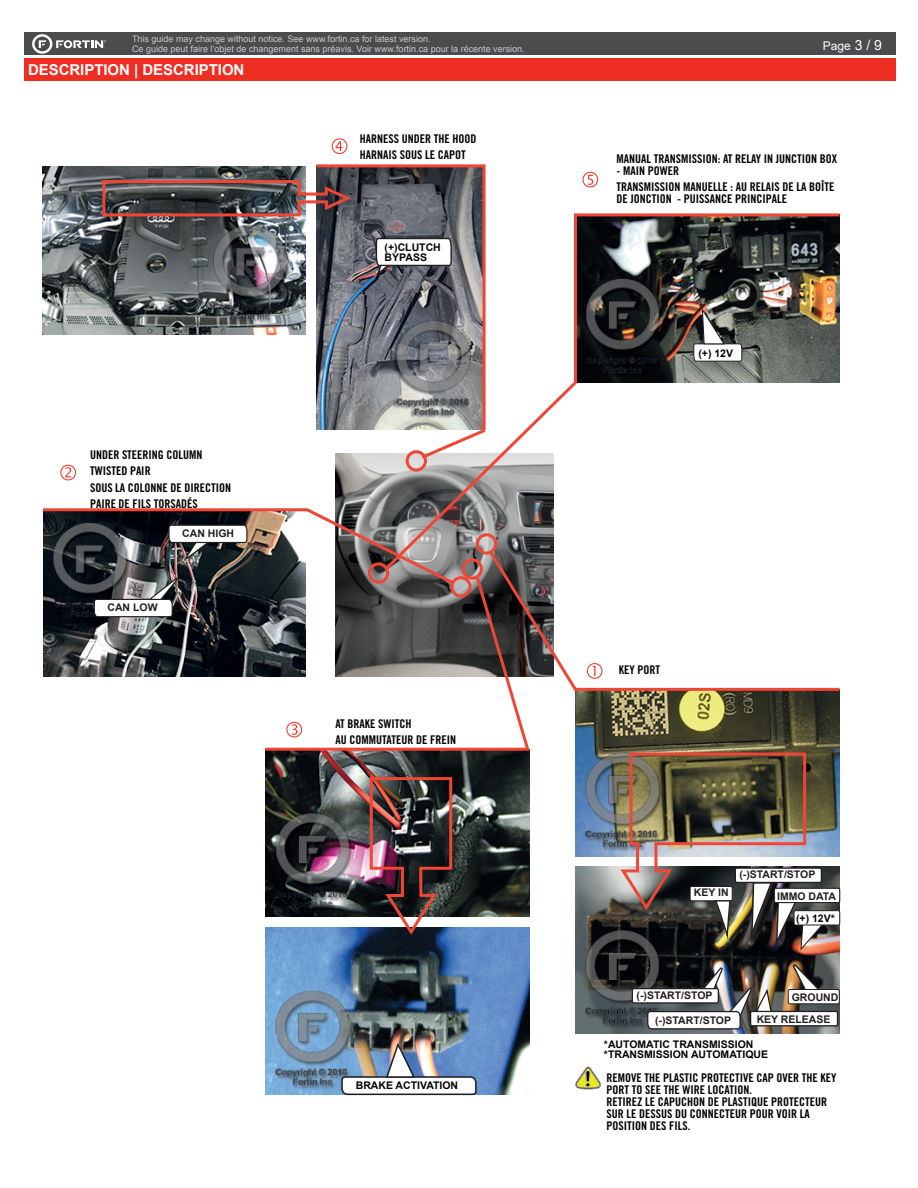
<style>
.page{position:relative;width:918px;height:1188px;background:#fff}
.page>*{position:absolute;margin:0;border:0;box-sizing:border-box;transform-origin:0 0}
.t1{font:700 15px "Arial";letter-spacing:-.005em;color:#fff}
.t2{font:12px/16.2px "Trade Gothic LT Std Bd Cn 20";color:#000001}
.t3{font:12px "Arial";color:#fff}
.t4{font:700 10.5px/10.5px "Arial";color:#040503}
.t5{font:700 10.5px "Arial";color:#231f20}
.t6{font:9px/9.8px "Arial";color:#c7c8ca}
.s1{font-size:13.95px}
</style>
<div class="page">
<div style="left:24px;top:33px;width:872px;height:22px;background:#4b4c4d"></div>
<div style="left:24px;top:58px;width:872px;height:23px;background:#ee2e22"></div>
<svg style="left:32px;top:34px;width:74px;height:20px"></svg>
<img style="left:44px;top:618px;width:218px;height:58px">
<img style="left:575px;top:866px;width:264px;height:168px">
<svg style="left:791px;top:963px;width:33px;height:26px"></svg>
<div style="left:632px;top:989px;width:86px;height:14px;background:#fff;border-radius:2px"></div>
<div style="left:632px;top:988px;width:87px;height:16px;border:1px solid #231f20;border-radius:2px"></div>
<div style="left:794px;top:911px;width:46px;height:14px;background:#fff;border-radius:2px"></div>
<div style="left:794px;top:910px;width:46px;height:15px;border:1px solid #231f20;border-radius:2px"></div>
<div style="left:788px;top:990px;width:51px;height:14px;background:#fff;border-radius:2px"></div>
<div style="left:788px;top:989px;width:52px;height:15px;border:1px solid #231f20;border-radius:2px"></div>
<img style="left:336px;top:454px;width:46px;height:53px">
<img style="left:265px;top:752px;width:264px;height:165px">
<img style="left:265px;top:927px;width:264px;height:168px">
<img style="left:575px;top:692px;width:264px;height:165px">
<svg style="left:532px;top:573px;width:308px;height:119px"></svg>
<svg style="left:262px;top:573px;width:270px;height:179px"></svg>
<img style="left:340px;top:1043px;width:137px;height:53px">
<img style="left:368px;top:776px;width:86px;height:162px">
<img style="left:646px;top:966px;width:127px;height:64px">
<svg style="left:587px;top:663px;width:16px;height:16px"></svg>
<svg style="left:60px;top:465px;width:16px;height:15px"></svg>
<svg style="left:286px;top:722px;width:16px;height:15px"></svg>
<div style="left:462px;top:558px;width:21px;height:22px;border:3px solid #ef4737;border-radius:50%"></div>
<div style="left:450px;top:576px;width:22px;height:22px;border:3px solid #ef4737;border-radius:50%"></div>
<svg style="left:575px;top:1067px;width:26px;height:23px"></svg>
<svg style="left:43px;top:507px;width:413px;height:111px"></svg>
<div style="left:751px;top:1011px;width:87px;height:15px;background:#fff;border-radius:2px"></div>
<div style="left:750px;top:1011px;width:88px;height:15px;border:1px solid #231f20;border-radius:2px"></div>
<img style="left:618px;top:751px;width:210px;height:199px">
<div style="left:774px;top:888px;width:66px;height:15px;background:#fff;border-radius:2px"></div>
<div style="left:774px;top:888px;width:66px;height:15px;border:1px solid #231f20;border-radius:2px"></div>
<svg style="left:316px;top:164px;width:170px;height:266px;background:#65656d"></svg>
<svg style="left:375px;top:237px;width:7px;height:40px"></svg>
<img style="left:42px;top:167px;width:264px;height:167px">
<img style="left:101px;top:179px;width:254px;height:39px">
<svg style="left:332px;top:138px;width:15px;height:16px"></svg>
<svg style="left:582px;top:172px;width:16px;height:15px"></svg>
<svg style="left:382px;top:212px;width:458px;height:361px"></svg>
<svg style="left:693px;top:309px;width:50px;height:53px"></svg>
<div style="left:368px;top:562px;width:21px;height:22px;border:3px solid #ef4737;border-radius:50%"></div>
<p class="t6" style="left:132px;top:34px;width:394px">This guide may change without notice. See www.fortin.ca for latest version.<br>Ce guide peut faire l’objet de changement sans préavis. Voir www.fortin.ca pour la récente version.</p>
<p class="t1" style="left:28px;top:59px;width:218px">DESCRIPTION | DESCRIPTION</p>
<p class="t2" style="left:360px;top:130px;width:118px">HARNESS UNDER THE HOOD<br>HARNAIS SOUS LE CAPOT</p>
<p class="t2" style="left:90px;top:447px;width:143px">UNDER STEERING COLUMN<br>TWISTED PAIR<br>SOUS LA COLONNE DE DIRECTION<br>PAIRE DE FILS TORSADÉS</p>
<p class="t5" style="left:182px;top:526px;width:53px">CAN HIGH</p>
<p class="t5" style="left:107px;top:600px;width:52px">CAN LOW</p>
<p class="t4" style="left:385px;top:242px;width:58px">(+)CLUTCH<br>BYPASS</p>
<p class="t2" style="left:335px;top:716px;width:122px">AT BRAKE SWITCH<br>AU COMMUTATEUR DE FREIN</p>
<p class="t4" style="left:356px;top:1081px;width:104px">BRAKE ACTIVATION</p>
<p class="t3" style="left:823px;top:38px;width:61px">Page <span class="s1">3 / 9</span></p>
<p class="t2" style="left:616px;top:151px;width:222px">MANUAL TRANSMISSION: AT RELAY IN JUNCTION BOX</p>
<p class="t2" style="left:616px;top:163px;width:219px;line-height:15.6px">- MAIN POWER<br>TRANSMISSION MANUELLE : AU RELAIS DE LA BOÎTE</p>
<p class="t2" style="left:616px;top:190px;width:172px">DE JONCTION - PUISSANCE PRINCIPALE</p>
<p class="t4" style="left:698px;top:348px;width:36px">(+) 12V</p>
<p class="t2" style="left:619px;top:661px;width:43px">KEY PORT</p>
<p class="t5" style="left:694px;top:885px;width:36px">KEY IN</p>
<p class="t5" style="left:739px;top:867px;width:78px">(-)START/STOP</p>
<p class="t5" style="left:777px;top:889px;width:61px">IMMO DATA</p>
<p class="t4" style="left:796px;top:913px;width:40px">(+) 12V*</p>
<p class="t5" style="left:637px;top:988px;width:78px">(-)START/STOP</p>
<p class="t5" style="left:655px;top:1013px;width:78px">(-)START/STOP</p>
<p class="t4" style="left:604px;top:1039px;width:166px">*AUTOMATIC TRANSMISSION *TRANSMISSION AUTOMATIQUE</p>
<p class="t5" style="left:792px;top:990px;width:48px">GROUND</p>
<p class="t5" style="left:757px;top:1012px;width:75px">KEY RELEASE</p>
<p class="t2" style="left:607px;top:1072px;width:231px;line-height:12px">REMOVE THE PLASTIC PROTECTIVE CAP OVER THE KEY PORT TO SEE THE WIRE LOCATION.<br>RETIREZ LE CAPUCHON DE PLASTIQUE PROTECTEUR SUR LE DESSUS DU CONNECTEUR POUR VOIR LA POSITION DES FILS.</p>
</div>
